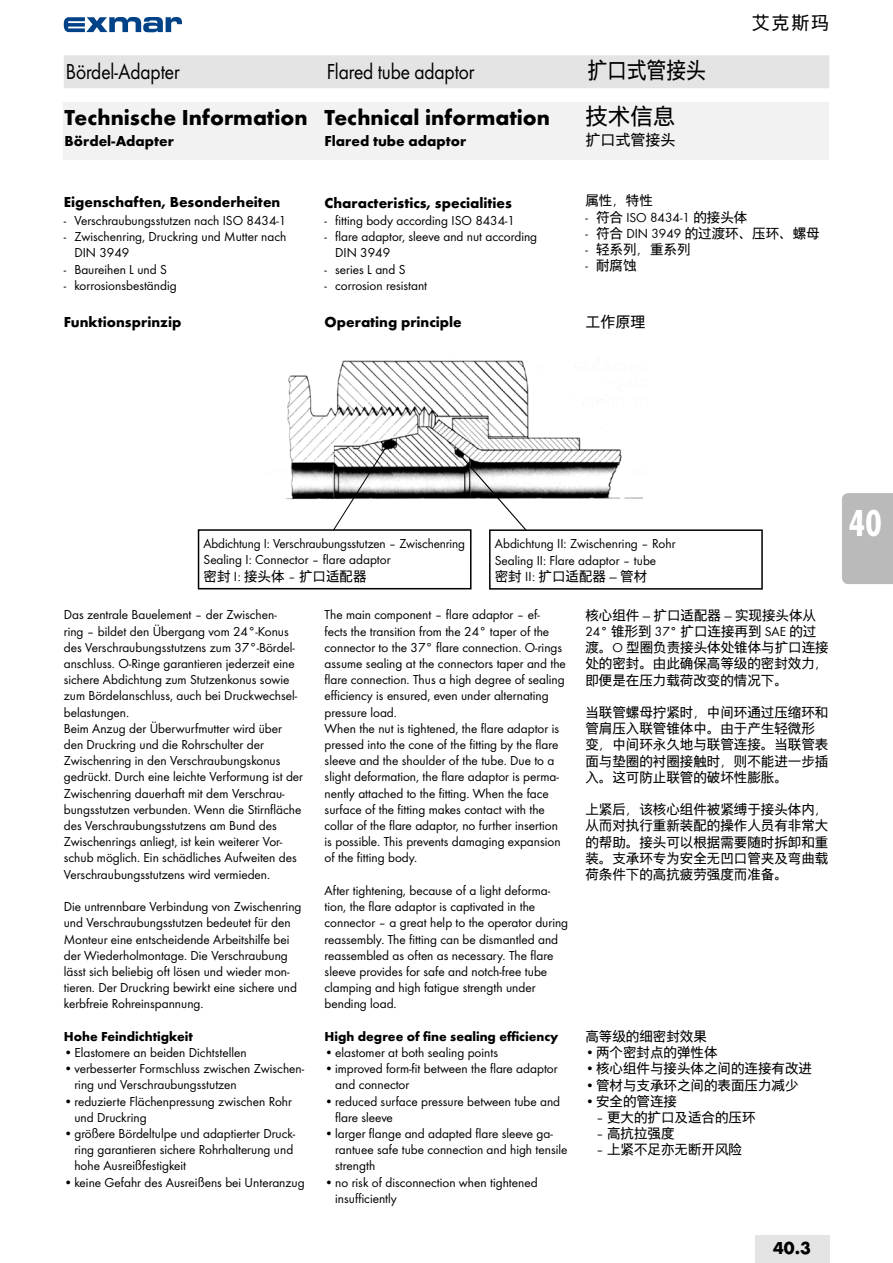
<style>
.page{position:relative;width:893px;height:1263px;background:#fff}
.page>*{position:absolute;margin:0;border:0;box-sizing:border-box;transform-origin:0 0}
.t1{font:700 39px "Futura Con";color:#fff}
.t2{font:700 22.5px "Futura";color:#000}
.t3{font:22.5px "Futura Boo";letter-spacing:-.005em;color:#000;scale:.88 1}
.t4{font:22.5px "Futura Book CHS";letter-spacing:-.005em;color:#000;scale:.88 1}
.t5{font:22.5px "Futura Book CHS";letter-spacing:-.005em;color:#000}
.t6{font:700 18px "Futura";color:#000}
.t7{font:18px "Futura Book CHS";color:#000}
.t8{font:700 15px "Futura";color:#000}
.t9{font:15px "Futura Book CHS";color:#000}
.t10{font:13.5px/16.2px "Futura Boo";color:#000}
.t11{font:13.5px/16.2px "Futura Book CHS";color:#000}
.t12{font:700 13.5px "Futura";color:#000}
.s1{font-family:"Futura";font-weight:700}
</style>
<div class="page">
<div style="left:64px;top:55px;width:765px;height:33px;background:#e4e4e4"></div>
<svg style="left:64px;top:17px;width:118px;height:15px"></svg>
<img style="left:286px;top:358px;width:357px;height:142px">
<div style="left:64px;top:102px;width:765px;height:57px;background:#f2f2f2"></div>
<svg style="left:332px;top:444px;width:56px;height:85px"></svg>
<svg style="left:456px;top:451px;width:72px;height:81px"></svg>
<div style="left:198px;top:529px;width:273px;height:60px;border:2px solid #000"></div>
<div style="left:489px;top:529px;width:274px;height:61px;border:2px solid #000"></div>
<div style="left:755px;top:1235px;width:74px;height:28px;background:#e4e4e4"></div>
<div style="left:842px;top:493px;width:51px;height:91px;background:#bababa"></div>
<h2 class="t3" style="left:66px;top:58px;width:131px">Bördel-Adapter</h2>
<h2 class="t3" style="left:327px;top:58px;width:169px">Flared tube adaptor</h2>
<h2 class="t4" style="left:587px;top:55px;width:136px">扩口式管接头</h2>
<h2 class="t2" style="left:65px;top:104px;width:244px">Technische Information</h2>
<p class="t8" style="left:65px;top:132px;width:111px">Bördel-Adapter</p>
<h2 class="t2" style="left:325px;top:104px;width:227px">Technical information</h2>
<p class="t8" style="left:325px;top:132px;width:143px">Flared tube adaptor</p>
<h2 class="t5" style="left:585px;top:101px;width:91px">技术信息</h2>
<p class="t9" style="left:585px;top:129px;width:91px">扩口式管接头</p>
<h3 class="t7" style="left:752px;top:10px;width:79px">艾克斯玛</h3>
<p class="t8" style="left:64px;top:193px;width:218px">Eigenschaften, Besonderheiten</p>
<p class="t10" style="left:64px;top:212px;width:224px">- Verschraubungsstutzen nach ISO 8434-1</p>
<p class="t10" style="left:74px;top:228px;width:213px;text-indent:-11px">- Zwischenring, Druckring und Mutter nach<br>DIN 3949</p>
<p class="t10" style="left:64px;top:261px;width:105px">- Baureihen L und S</p>
<p class="t10" style="left:64px;top:277px;width:114px">- korrosionsbeständig</p>
<p class="t8" style="left:64px;top:312px;width:119px">Funktionsprinzip</p>
<p class="t8" style="left:325px;top:193px;width:189px">Characteristics, specialities</p>
<p class="t10" style="left:325px;top:212px;width:192px">- fitting body according ISO 8434-1</p>
<p class="t10" style="left:335px;top:228px;width:203px;text-indent:-11px">- flare adaptor, sleeve and nut according<br>DIN 3949</p>
<p class="t10" style="left:325px;top:261px;width:83px">- series L and S</p>
<p class="t10" style="left:325px;top:277px;width:104px">- corrosion resistant</p>
<p class="t8" style="left:325px;top:312px;width:139px">Operating principle</p>
<p class="t11" style="left:585px;top:192px;width:69px">属性，特性</p>
<p class="t11" style="left:585px;top:208px;width:163px">- 符合 ISO 8434-1 的接头体</p>
<p class="t11" style="left:585px;top:225px;width:236px">- 符合 DIN 3949 的过渡环、压环、螺母</p>
<p class="t11" style="left:585px;top:241px;width:107px">- 轻系列，重系列</p>
<p class="t11" style="left:585px;top:257px;width:53px">- 耐腐蚀</p>
<p class="t9" style="left:585px;top:311px;width:61px">工作原理</p>
<p class="t10" style="left:204px;top:535px;width:263px">Abdichtung I: Verschraubungsstutzen – Zwischenring<br>Sealing I: Connector – flare adaptor</p>
<p class="t11" style="left:204px;top:567px;width:165px">密封 I: 接头体 – 扩口适配器</p>
<p class="t10" style="left:495px;top:536px;width:182px">Abdichtung II: Zwischenring – Rohr<br>Sealing II: Flare adaptor – tube</p>
<p class="t11" style="left:495px;top:567px;width:154px">密封 II: 扩口适配器 — 管材</p>
<p class="t10" style="left:64px;top:607px;width:241px">Das zentrale Bauelement – der Zwischen-<br>ring ‒ bildet den Übergang vom 24°-Konus des Verschraubungsstutzens zum 37°-Bördel&shy;anschluss. O-Ringe garantieren jederzeit eine sichere Abdichtung zum Stutzenkonus sowie zum Bördelanschluss, auch bei Druckwechsel&shy;belastungen.<br>Beim Anzug der Überwurfmutter wird über den Druckring und die Rohrschulter der Zwischenring in den Verschraubungskonus gedrückt. Durch eine leichte Verformung ist der Zwischenring dauerhaft mit dem Verschrau&shy;bungsstutzen verbunden. Wenn die Stirnfläche des Verschraubungsstutzens am Bund des Zwischenrings anliegt, ist kein weiterer Vor&shy;schub möglich. Ein schädliches Aufweiten des Verschraubungsstutzens wird vermieden.</p>
<p class="t10" style="left:64px;top:898px;width:239px">Die untrennbare Verbindung von Zwischenring und Verschraubungsstutzen bedeutet für den Monteur eine entscheidende Arbeitshilfe bei der Wiederholmontage. Die Verschraubung lässt sich beliebig oft lösen und wieder mon&shy;tieren. Der Druckring bewirkt eine sichere und kerbfreie Rohreinspannung.</p>
<p class="t12" style="left:64px;top:1028px;width:131px">Hohe Feindichtigkeit</p>
<p class="t10" style="left:64px;top:1044px;width:184px">•Elastomere an beiden Dichtstellen</p>
<p class="t10" style="left:74px;top:1060px;width:231px;text-indent:-11px">•verbesserter Formschluss zwischen Zwischen&shy;ring und Verschraubungsstutzen</p>
<p class="t10" style="left:74px;top:1093px;width:219px;text-indent:-11px">•reduzierte Flächenpressung zwischen Rohr und Druckring</p>
<p class="t10" style="left:74px;top:1125px;width:222px;text-indent:-11px">•größere Bördeltulpe und adaptierter Druck&shy;ring garantieren sichere Rohrhalterung und hohe Ausreißfestigkeit</p>
<p class="t10" style="left:64px;top:1174px;width:242px">•keine Gefahr des Ausreißens bei Unteranzug</p>
<p class="t10" style="left:325px;top:607px;width:243px">The main component ‒ flare adaptor ‒ ef&shy;fects the transition from the 24° taper of the connector to the 37° flare connection. O-rings assume sealing at the connectors taper and the flare connection. Thus a high degree of sealing efficiency is ensured, even under alternating pressure load.<br>When the nut is tightened, the flare adaptor is pressed into the cone of the fitting by the flare sleeve and the shoulder of the tube. Due to a slight deformation, the flare adaptor is perma&shy;nently attached to the fitting. When the face surface of the fitting makes contact with the collar of the flare adaptor, no further insertion is possible. This prevents damaging expansion of the fitting body.</p>
<p class="t10" style="left:325px;top:882px;width:245px">After tightening, because of a light deforma&shy;tion, the flare adaptor is captivated in the connector ‒ a great help to the operator during reassembly. The fitting can be dismantled and reassembled as often as necessary. The flare sleeve provides for safe and notch-free tube clamping and high fatigue strength under bending load.</p>
<p class="t12" style="left:325px;top:1028px;width:235px">High degree of fine sealing efficiency</p>
<p class="t10" style="left:325px;top:1044px;width:175px"><span class="s1">•</span>elastomer at both sealing points</p>
<p class="t10" style="left:335px;top:1060px;width:224px;text-indent:-11px">•improved form-fit between the flare adaptor and connector</p>
<p class="t10" style="left:335px;top:1093px;width:226px;text-indent:-11px">•reduced surface pressure between tube and flare sleeve</p>
<p class="t10" style="left:335px;top:1125px;width:234px;text-indent:-11px">•larger flange and adapted flare sleeve ga&shy;rantuee safe tube connection and high tensile strength</p>
<p class="t10" style="left:335px;top:1174px;width:204px;text-indent:-11px">•no risk of disconnection when tightened insufficiently</p>
<p class="t11" style="left:585px;top:606px;width:245px">核心组件 — 扩口适配器 — 实现接头体从<br>24° 锥形到 37° 扩口连接再到 SAE 的过渡。O 型圈负责接头体处锥体与扩口连接处的密封。由此确保高等级的密封效力，即便是在压力载荷改变的情况下。</p>
<p class="t11" style="left:585px;top:704px;width:244px">当联管螺母拧紧时，中间环通过压缩环和管肩压入联管锥体中。由于产生轻微形变，中间环永久地与联管连接。当联管表面与垫圈的衬圈接触时，则不能进一步插入。这可防止联管的破坏性膨胀。</p>
<p class="t11" style="left:585px;top:801px;width:244px;text-align:justify">上紧后，该核心组件被紧缚于接头体内，从而对执行重新装配的操作人员有非常大的帮助。接头可以根据需要随时拆卸和重装。支承环专为安全无凹口管夹及弯曲载荷条件下的高抗疲劳强度而准备。</p>
<p class="t11" style="left:585px;top:1028px;width:123px">高等级的细密封效果</p>
<p class="t11" style="left:585px;top:1044px;width:134px">• 两个密封点的弹性体</p>
<p class="t11" style="left:585px;top:1060px;width:228px">• 核心组件与接头体之间的连接有改进</p>
<p class="t11" style="left:585px;top:1076px;width:215px">• 管材与支承环之间的表面压力减少</p>
<p class="t11" style="left:585px;top:1092px;width:93px">• 安全的管连接</p>
<p class="t11" style="left:596px;top:1109px;width:161px">– 更大的扩口及适合的压环</p>
<p class="t11" style="left:596px;top:1125px;width:80px">– 高抗拉强度</p>
<p class="t11" style="left:596px;top:1141px;width:148px">– 上紧不足亦无断开风险</p>
<h3 class="t6" style="left:773px;top:1237px;width:39px">40.3</h3>
<h1 class="t1" style="left:848px;top:500px;width:35px">40</h1>
</div>
